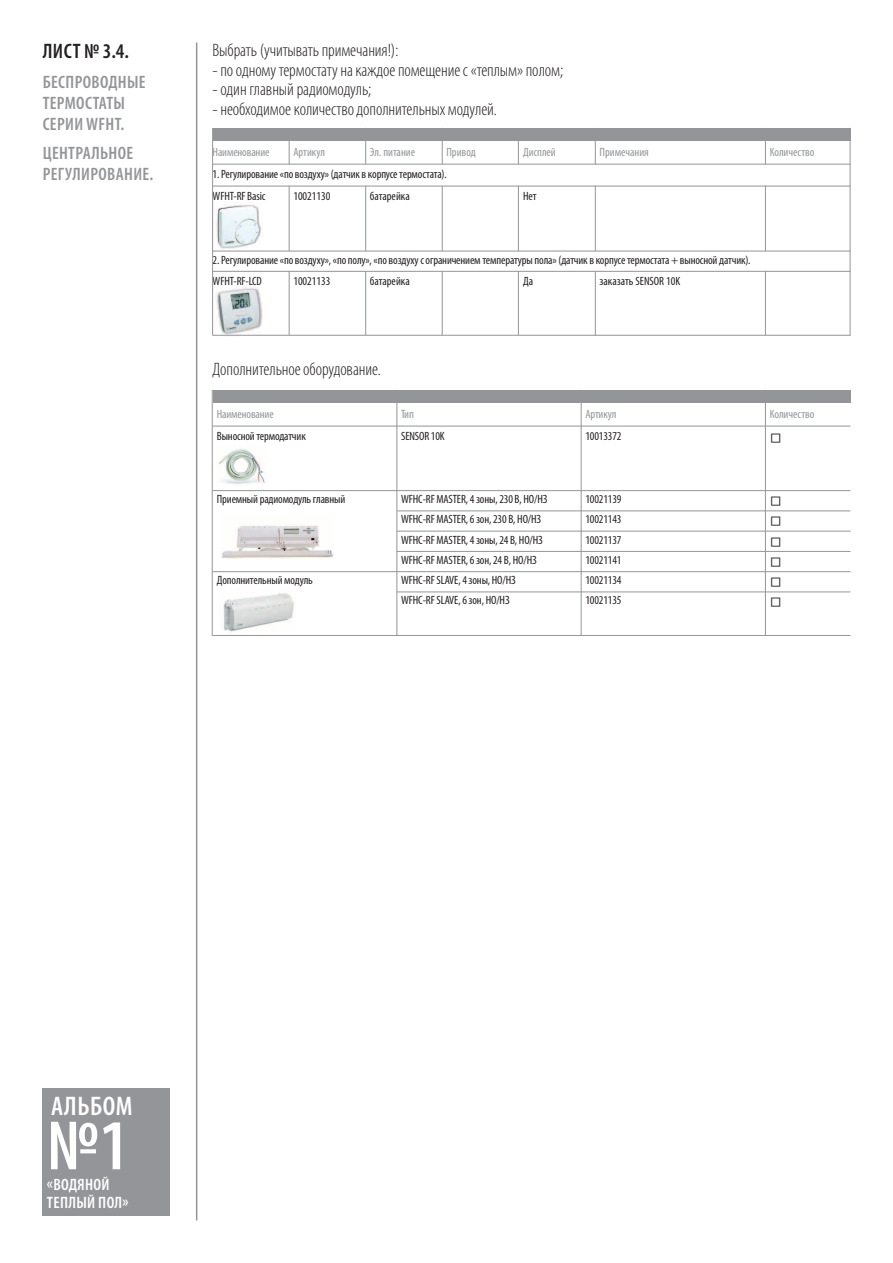
<style>
.page{position:relative;width:893px;height:1263px;background:#fff}
.page>*{position:absolute;margin:0;border:0;box-sizing:border-box;transform-origin:0 0}
.t1{font:600 condensed 72px "Myriad Pro";color:#fff}
.t2{font:600 condensed 27px "Myriad Pro";letter-spacing:.02em;color:#fff}
.t3{font:600 condensed 21px "Myriad Pro";color:#231f20}
.t4{font:300 condensed 18px "Myriad Pro";letter-spacing:-.005em;color:#231f20}
.t5{font:600 condensed 18px "Myriad Pro";letter-spacing:.02em;color:#939598}
.t6{font:600 condensed 16.5px "Myriad Pro";letter-spacing:.02em;color:#fff}
.t7{font:condensed 12px "Myriad Pro";letter-spacing:-.01em;color:#231f20}
.t8{font:condensed 12px "Myriad Pro";letter-spacing:-.005em;color:#939598}
</style>
<div class="page">
<img style="left:215px;top:287px;width:48px;height:50px">
<img style="left:213px;top:203px;width:50px;height:48px">
<div style="left:213px;top:128px;width:637px;height:13px;background:#939598"></div>
<hr style="left:213px;top:164px;width:637px;height:1px;background:#939598">
<hr style="left:212px;top:128px;width:1px;height:207px;background:#939598">
<hr style="left:289px;top:128px;width:1px;height:36px;background:#939598">
<hr style="left:365px;top:128px;width:1px;height:36px;background:#939598">
<hr style="left:442px;top:128px;width:1px;height:36px;background:#939598">
<hr style="left:518px;top:128px;width:1px;height:36px;background:#939598">
<hr style="left:595px;top:128px;width:1px;height:36px;background:#939598">
<hr style="left:765px;top:128px;width:1px;height:36px;background:#939598">
<hr style="left:289px;top:186px;width:1px;height:65px;background:#939598">
<hr style="left:365px;top:186px;width:1px;height:65px;background:#939598">
<hr style="left:442px;top:186px;width:1px;height:65px;background:#939598">
<hr style="left:518px;top:186px;width:1px;height:65px;background:#939598">
<hr style="left:595px;top:186px;width:1px;height:65px;background:#939598">
<hr style="left:765px;top:186px;width:1px;height:65px;background:#939598">
<hr style="left:289px;top:271px;width:1px;height:64px;background:#939598">
<hr style="left:365px;top:271px;width:1px;height:64px;background:#939598">
<hr style="left:442px;top:271px;width:1px;height:64px;background:#939598">
<hr style="left:518px;top:271px;width:1px;height:64px;background:#939598">
<hr style="left:595px;top:271px;width:1px;height:64px;background:#939598">
<hr style="left:765px;top:271px;width:1px;height:64px;background:#939598">
<hr style="left:850px;top:128px;width:1px;height:208px;background:#939598">
<hr style="left:213px;top:186px;width:637px;height:1px;background:#939598">
<hr style="left:213px;top:271px;width:637px;height:1px;background:#939598">
<hr style="left:213px;top:251px;width:637px;height:1px;background:#939598">
<hr style="left:213px;top:335px;width:637px;height:1px;background:#939598">
<div style="left:213px;top:390px;width:637px;height:13px;background:#939598"></div>
<hr style="left:213px;top:426px;width:637px;height:1px;background:#939598">
<hr style="left:212px;top:390px;width:1px;height:246px;background:#939598">
<hr style="left:396px;top:390px;width:1px;height:246px;background:#939598">
<hr style="left:581px;top:390px;width:1px;height:246px;background:#939598">
<hr style="left:765px;top:390px;width:1px;height:246px;background:#939598">
<hr style="left:213px;top:490px;width:637px;height:1px;background:#939598">
<hr style="left:397px;top:510px;width:453px;height:1px;background:#939598">
<hr style="left:397px;top:531px;width:453px;height:1px;background:#939598">
<hr style="left:397px;top:551px;width:453px;height:1px;background:#939598">
<hr style="left:213px;top:571px;width:637px;height:1px;background:#939598">
<hr style="left:397px;top:591px;width:453px;height:1px;background:#939598">
<hr style="left:213px;top:635px;width:637px;height:1px;background:#939598">
<hr style="left:196px;top:43px;width:1px;height:1177px;background:#939598">
<img style="left:221px;top:524px;width:112px;height:35px">
<img style="left:223px;top:593px;width:71px;height:39px">
<img style="left:218px;top:449px;width:48px;height:35px">
<div style="left:43px;top:1089px;width:127px;height:127px;background:#939598"></div>
<p class="t3" style="left:43px;top:38px;width:88px">ЛИСТ № 3.4.</p>
<p class="t5" style="left:43px;top:71px;width:104px">БЕСПРОВОДНЫЕ</p>
<p class="t5" style="left:43px;top:92px;width:84px">ТЕРМОСТАТЫ</p>
<p class="t5" style="left:43px;top:113px;width:83px">СЕРИИ WFHT.</p>
<p class="t5" style="left:43px;top:142px;width:92px">ЦЕНТРАЛЬНОЕ</p>
<p class="t5" style="left:43px;top:163px;width:112px">РЕГУЛИРОВАНИЕ.</p>
<p class="t4" style="left:213px;top:39px;width:187px">Выбрать (учитывать примечания!):</p>
<p class="t4" style="left:213px;top:59px;width:352px">- по одному термостату на каждое помещение с «теплым» полом;</p>
<p class="t4" style="left:213px;top:78px;width:160px">- один главный радиомодуль;</p>
<p class="t4" style="left:213px;top:98px;width:286px">- необходимое количество дополнительных модулей.</p>
<p class="t8" style="left:370px;top:145px;width:47px">Эл. питание</p>
<p class="t8" style="left:446px;top:145px;width:31px">Привод</p>
<p class="t8" style="left:523px;top:145px;width:34px">Дисплей</p>
<p class="t8" style="left:770px;top:145px;width:46px">Количество</p>
<p class="t7" style="left:370px;top:188px;width:41px">батарейка</p>
<p class="t8" style="left:213px;top:145px;width:58px">Наименование</p>
<p class="t7" style="left:213px;top:167px;width:236px">1. Регулирование «по воздуху» (датчик в корпусе термостата).</p>
<p class="t8" style="left:293px;top:145px;width:33px">Артикул</p>
<p class="t7" style="left:293px;top:188px;width:38px">10021130</p>
<p class="t8" style="left:600px;top:145px;width:51px">Примечания</p>
<p class="t7" style="left:213px;top:188px;width:54px">WFHT-RF Basic</p>
<p class="t7" style="left:523px;top:188px;width:15px">Нет</p>
<p class="t7" style="left:213px;top:252px;width:539px">2. Регулирование «по воздуху», «по полу», «по воздуху с ограничением температуры пола» (датчик в корпусе термостата + выносной датчик).</p>
<p class="t7" style="left:213px;top:274px;width:51px">WFHT-RF-LCD</p>
<p class="t7" style="left:293px;top:274px;width:38px">10021133</p>
<p class="t7" style="left:370px;top:274px;width:41px">батарейка</p>
<p class="t7" style="left:523px;top:274px;width:12px">Да</p>
<p class="t7" style="left:600px;top:274px;width:82px">заказать SENSOR 10K</p>
<p class="t4" style="left:213px;top:358px;width:170px">Дополнительное оборудование.</p>
<p class="t8" style="left:217px;top:407px;width:58px">Наименование</p>
<p class="t8" style="left:401px;top:407px;width:14px">Тип</p>
<p class="t8" style="left:585px;top:407px;width:32px">Артикул</p>
<p class="t7" style="left:217px;top:429px;width:90px">Выносной термодатчик</p>
<p class="t7" style="left:217px;top:492px;width:130px">Приемный радиомодуль главный</p>
<p class="t7" style="left:217px;top:573px;width:97px">Дополнительный модуль</p>
<p class="t7" style="left:401px;top:429px;width:45px">SENSOR 10K</p>
<p class="t7" style="left:401px;top:492px;width:148px">WFHC-RF MASTER, 4 зоны, 230 В, НО/НЗ</p>
<p class="t7" style="left:401px;top:512px;width:142px">WFHC-RF MASTER, 6 зон, 230 В, НО/НЗ</p>
<p class="t7" style="left:401px;top:532px;width:143px">WFHC-RF MASTER, 4 зоны, 24 В, НО/НЗ</p>
<p class="t7" style="left:401px;top:553px;width:137px">WFHC-RF MASTER, 6 зон, 24 В, НО/НЗ</p>
<p class="t7" style="left:401px;top:573px;width:116px">WFHC-RF SLAVE, 4 зоны, НО/НЗ</p>
<p class="t7" style="left:401px;top:593px;width:110px">WFHC-RF SLAVE, 6 зон, НО/НЗ</p>
<p class="t7" style="left:585px;top:429px;width:38px">10013372</p>
<p class="t7" style="left:585px;top:492px;width:38px">10021139</p>
<p class="t7" style="left:585px;top:512px;width:38px">10021143</p>
<p class="t7" style="left:585px;top:532px;width:38px">10021137</p>
<p class="t7" style="left:585px;top:553px;width:38px">10021141</p>
<p class="t7" style="left:585px;top:573px;width:38px">10021134</p>
<p class="t7" style="left:585px;top:593px;width:38px">10021135</p>
<p class="t8" style="left:770px;top:407px;width:46px">Количество</p>
<p class="t2" style="left:51px;top:1090px;width:83px">АЛЬБОМ</p>
<p class="t1" style="left:47px;top:1101px;width:84px">№1</p>
<p class="t6" style="left:47px;top:1174px;width:64px">«ВОДЯНОЙ</p>
<p class="t6" style="left:47px;top:1192px;width:83px">ТЕПЛЫЙ ПОЛ»</p>
</div>
